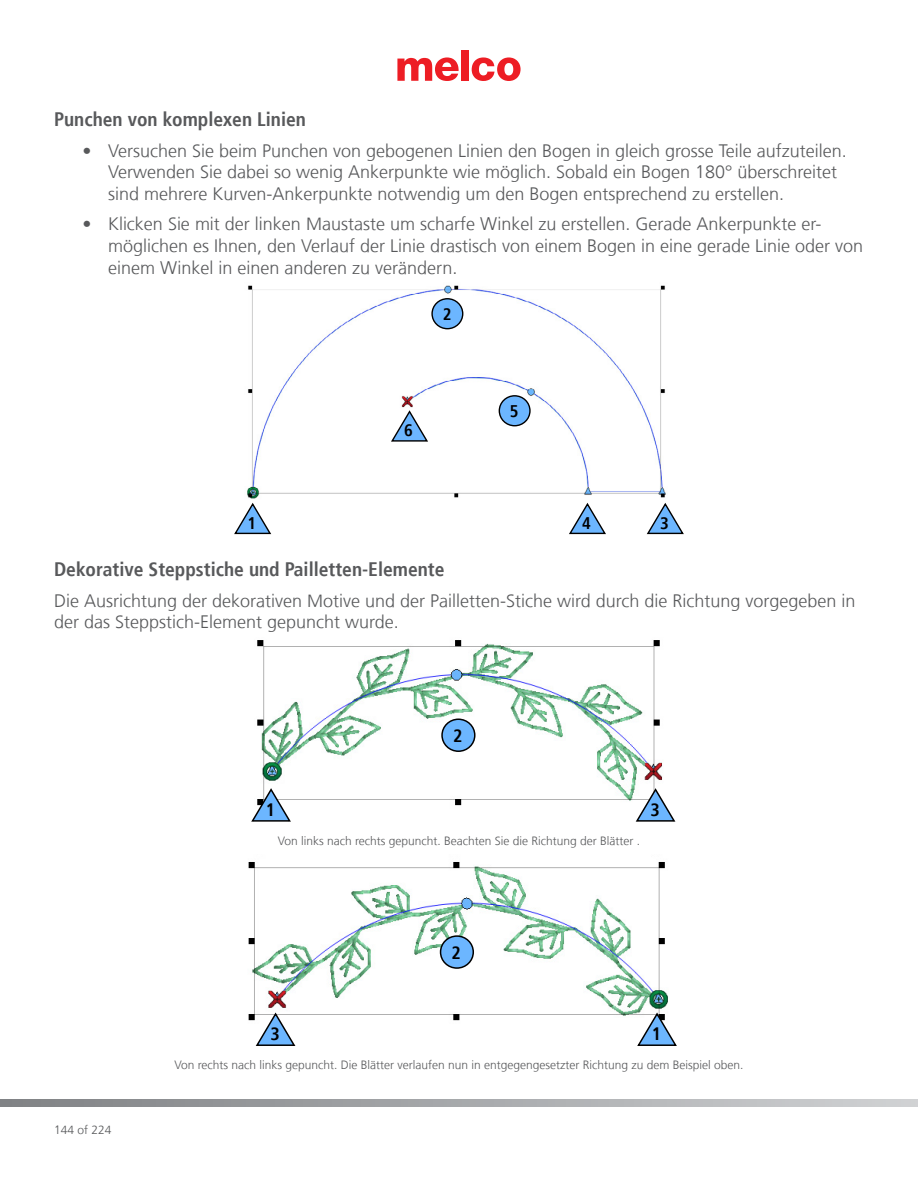
<style>
.page{position:relative;width:918px;height:1188px;background:#fff}
.page>*{position:absolute;margin:0;border:0;box-sizing:border-box;transform-origin:0 0}
.t1{font:700 condensed 19.5px "Frutiger";color:#58595b}
.t2{font:300 18px/21.6px "Frutiger";color:#58595b}
.t3{font:700 condensed 18px "Frutiger";color:#000}
.t4{font:700 condensed 16.8px "Frutiger";color:#000}
.t5{font:300 12px "Frutiger";color:#58595b}
</style>
<div class="page">
<svg style="left:397px;top:57px;width:62px;height:24px"></svg>
<div style="left:461px;top:50px;width:8px;height:31px;background:#ed1d24"></div>
<svg style="left:472px;top:57px;width:49px;height:24px"></svg>
<svg style="left:1px;top:1099px;width:917px;height:8px;background:#a7a9ab"></svg>
<img style="left:247px;top:285px;width:419px;height:214px">
<svg style="left:234px;top:503px;width:37px;height:32px"></svg>
<svg style="left:647px;top:503px;width:37px;height:32px"></svg>
<svg style="left:569px;top:503px;width:37px;height:32px"></svg>
<svg style="left:390px;top:410px;width:39px;height:32px"></svg>
<div style="left:432px;top:299px;width:31px;height:30px;background:#6cb6ff;border-radius:50%"></div>
<div style="left:431px;top:298px;width:32px;height:31px;border:1px solid #000;border-radius:50%"></div>
<div style="left:499px;top:396px;width:31px;height:30px;background:#6cb6ff;border-radius:50%"></div>
<div style="left:499px;top:395px;width:32px;height:31px;border:1px solid #000;border-radius:50%"></div>
<img style="left:257px;top:640px;width:406px;height:166px">
<svg style="left:251px;top:788px;width:41px;height:34px"></svg>
<svg style="left:634px;top:788px;width:42px;height:34px"></svg>
<div style="left:442px;top:719px;width:33px;height:32px;background:#6cb6ff;border-radius:50%"></div>
<div style="left:441px;top:719px;width:35px;height:33px;border:2px solid #000;border-radius:50%"></div>
<img style="left:248px;top:862px;width:420px;height:159px">
<svg style="left:254px;top:1012px;width:43px;height:34px"></svg>
<svg style="left:636px;top:1012px;width:41px;height:34px"></svg>
<div style="left:441px;top:936px;width:32px;height:32px;background:#6cb6ff;border-radius:50%"></div>
<div style="left:440px;top:935px;width:34px;height:34px;border:2px solid #000;border-radius:50%"></div>
<p class="t1" style="left:54px;top:108px;width:254px">Punchen von komplexen Linien</p>
<p class="t2" style="left:108px;top:140px;width:740px;text-indent:-26px">• Versuchen Sie beim Punchen von gebogenen Linien den Bogen in gleich grosse Teile aufzuteilen.<br>Verwenden Sie dabei so wenig Ankerpunkte wie möglich. Sobald ein Bogen 180° überschreitet sind mehrere Kurven-Ankerpunkte notwendig um den Bogen entsprechend zu erstellen.</p>
<p class="t2" style="left:108px;top:213px;width:757px;text-indent:-26px">• Klicken Sie mit der linken Maustaste um scharfe Winkel zu erstellen. Gerade Ankerpunkte er&shy;möglichen es Ihnen, den Verlauf der Linie drastisch von einem Bogen in eine gerade Linie oder von einem Winkel in einen anderen zu verändern.</p>
<p class="t4" style="left:443px;top:304px;width:10px">2</p>
<p class="t4" style="left:404px;top:420px;width:10px">6</p>
<p class="t4" style="left:510px;top:401px;width:10px">5</p>
<p class="t4" style="left:247px;top:513px;width:10px">1</p>
<p class="t4" style="left:582px;top:513px;width:10px">4</p>
<p class="t4" style="left:660px;top:513px;width:10px">3</p>
<p class="t1" style="left:54px;top:558px;width:392px">Dekorative Steppstiche und Pailletten-Elemente</p>
<p class="t2" style="left:54px;top:590px;width:803px">Die Ausrichtung der dekorativen Motive und der Pailletten-Stiche wird durch die Richtung vorgegeben in der das Steppstich-Element gepuncht wurde.</p>
<p class="t3" style="left:453px;top:725px;width:11px">2</p>
<p class="t3" style="left:266px;top:799px;width:11px">1</p>
<p class="t3" style="left:650px;top:799px;width:11px">3</p>
<p class="t5" style="left:278px;top:834px;width:364px">Von links nach rechts gepuncht. Beachten Sie die Richtung der Blätter .</p>
<p class="t3" style="left:452px;top:942px;width:11px">2</p>
<p class="t3" style="left:270px;top:1023px;width:11px">3</p>
<p class="t3" style="left:652px;top:1023px;width:11px">1</p>
<p class="t5" style="left:54px;top:1123px;width:59px">144 of 224</p>
<p class="t5" style="left:174px;top:1058px;width:571px">Von rechts nach links gepuncht. Die Blätter verlaufen nun in entgegengesetzter Richtung zu dem Beispiel oben.</p>
</div>
